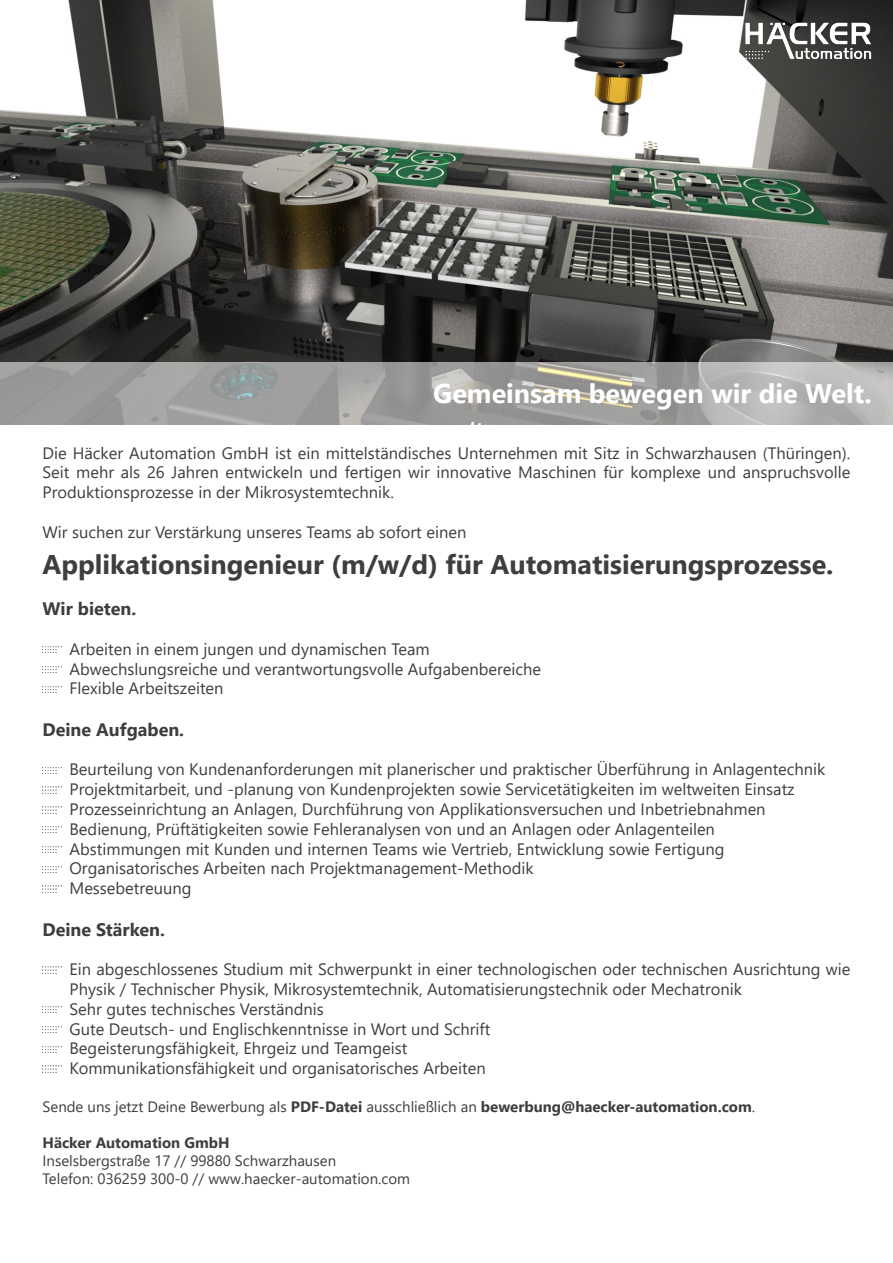
<style>
.page{position:relative;width:893px;height:1263px;background:#fff}
.page>*{position:absolute;margin:0;border:0;box-sizing:border-box;transform-origin:0 0}
.t1{font:700 27px "Segoe UI";color:#3e3e3f}
.t2{font:700 27px "Segoe UI";color:#fff}
.t3{font:700 18px "Segoe UI";color:#3e3e3f}
.t4{font:16.5px/19.8px "Segoe UI";color:#3e3e3f;text-align:justify}
.t5{font:15px "Segoe UI";color:#3e3e3f}
.t6{font:700 15px "Segoe UI";color:#3e3e3f}
.s1{font-weight:700}
</style>
<div class="page">
<img style="left:0;top:0;width:893px;height:362px">
<svg style="left:0;top:362px;width:893px;height:63px;background:#a4a4a2"></svg>
<img style="left:744px;top:21px;width:128px;height:38px">
<img style="left:43px;top:646px;width:18px;height:7px">
<img style="left:43px;top:666px;width:18px;height:7px">
<img style="left:43px;top:686px;width:18px;height:5px">
<img style="left:43px;top:767px;width:18px;height:5px">
<img style="left:43px;top:787px;width:17px;height:6px">
<img style="left:43px;top:807px;width:17px;height:6px">
<img style="left:43px;top:826px;width:18px;height:7px">
<img style="left:43px;top:846px;width:18px;height:7px">
<img style="left:43px;top:866px;width:18px;height:5px">
<img style="left:43px;top:886px;width:17px;height:6px">
<img style="left:43px;top:967px;width:17px;height:6px">
<img style="left:43px;top:1006px;width:18px;height:7px">
<img style="left:43px;top:1026px;width:18px;height:7px">
<img style="left:43px;top:1046px;width:18px;height:5px">
<img style="left:43px;top:1066px;width:17px;height:6px">
<p class="t2" style="left:433px;top:368px;width:440px">Gemeinsam bewegen wir die Welt.</p>
<p class="t4" style="left:43px;top:441px;width:809px">Die Häcker Automation GmbH ist ein mittelständisches Unternehmen mit Sitz in Schwarzhausen (Thüringen).<br>Seit mehr als 26 Jahren entwickeln und fertigen wir innovative Maschinen für komplexe und anspruchsvolle Produktionsprozesse in der Mikrosystemtechnik.</p>
<p class="t4" style="left:43px;top:520px;width:425px">Wir suchen zur Verstärkung unseres Teams ab sofort einen</p>
<p class="t1" style="left:43px;top:539px;width:793px">Applikationsingenieur (m/w/d) für Automatisierungsprozesse.</p>
<p class="t3" style="left:43px;top:592px;width:95px">Wir bieten.</p>
<p class="t4" style="left:70px;top:637px;width:362px">Arbeiten in einem jungen und dynamischen Team</p>
<p class="t4" style="left:70px;top:657px;width:473px">Abwechslungsreiche und verantwortungsvolle Aufgabenbereiche</p>
<p class="t4" style="left:70px;top:677px;width:156px">Flexible Arbeitszeiten</p>
<p class="t3" style="left:43px;top:712px;width:143px">Deine Aufgaben.</p>
<p class="t4" style="left:70px;top:758px;width:757px">Beurteilung von Kundenanforderungen mit planerischer und praktischer Überführung in Anlagentechnik</p>
<p class="t4" style="left:70px;top:778px;width:727px">Projektmitarbeit, und -planung von Kundenprojekten sowie Servicetätigkeiten im weltweiten Einsatz</p>
<p class="t4" style="left:70px;top:798px;width:698px">Prozesseinrichtung an Anlagen, Durchführung von Applikationsversuchen und Inbetriebnahmen</p>
<p class="t4" style="left:70px;top:817px;width:647px">Bedienung, Prüftätigkeiten sowie Fehleranalysen von und an Anlagen oder Anlagenteilen</p>
<p class="t4" style="left:70px;top:837px;width:657px">Abstimmungen mit Kunden und internen Teams wie Vertrieb, Entwicklung sowie Fertigung</p>
<p class="t4" style="left:70px;top:857px;width:466px">Organisatorisches Arbeiten nach Projektmanagement-Methodik</p>
<p class="t4" style="left:70px;top:877px;width:124px">Messebetreuung</p>
<p class="t3" style="left:43px;top:912px;width:124px">Deine Stärken.</p>
<p class="t4" style="left:70px;top:958px;width:782px">Ein abgeschlossenes Studium mit Schwerpunkt in einer technologischen oder technischen Ausrichtung wie<br>Physik / Technischer Physik, Mikrosystemtechnik, Automatisierungstechnik oder Mechatronik</p>
<p class="t4" style="left:70px;top:997px;width:256px">Sehr gutes technisches Verständnis</p>
<p class="t4" style="left:70px;top:1017px;width:422px">Gute Deutsch- und Englischkenntnisse in Wort und Schrift</p>
<p class="t4" style="left:70px;top:1037px;width:339px">Begeisterungsfähigkeit, Ehrgeiz und Teamgeist</p>
<p class="t4" style="left:70px;top:1057px;width:418px">Kommunikationsfähigkeit und organisatorisches Arbeiten</p>
<p class="t5" style="left:43px;top:1092px;width:714px">Sende uns jetzt Deine Bewerbung als <span class="s1">PDF-Datei</span> ausschließlich an <span class="s1">bewerbung@haecker-automation.com</span>.</p>
<p class="t6" style="left:43px;top:1128px;width:189px">Häcker Automation GmbH</p>
<p class="t5" style="left:43px;top:1146px;width:295px">Inselsbergstraße 17 // 99880 Schwarzhausen</p>
<p class="t5" style="left:43px;top:1164px;width:369px">Telefon: 036259 300-0 // www.haecker-automation.com</p>
</div>
